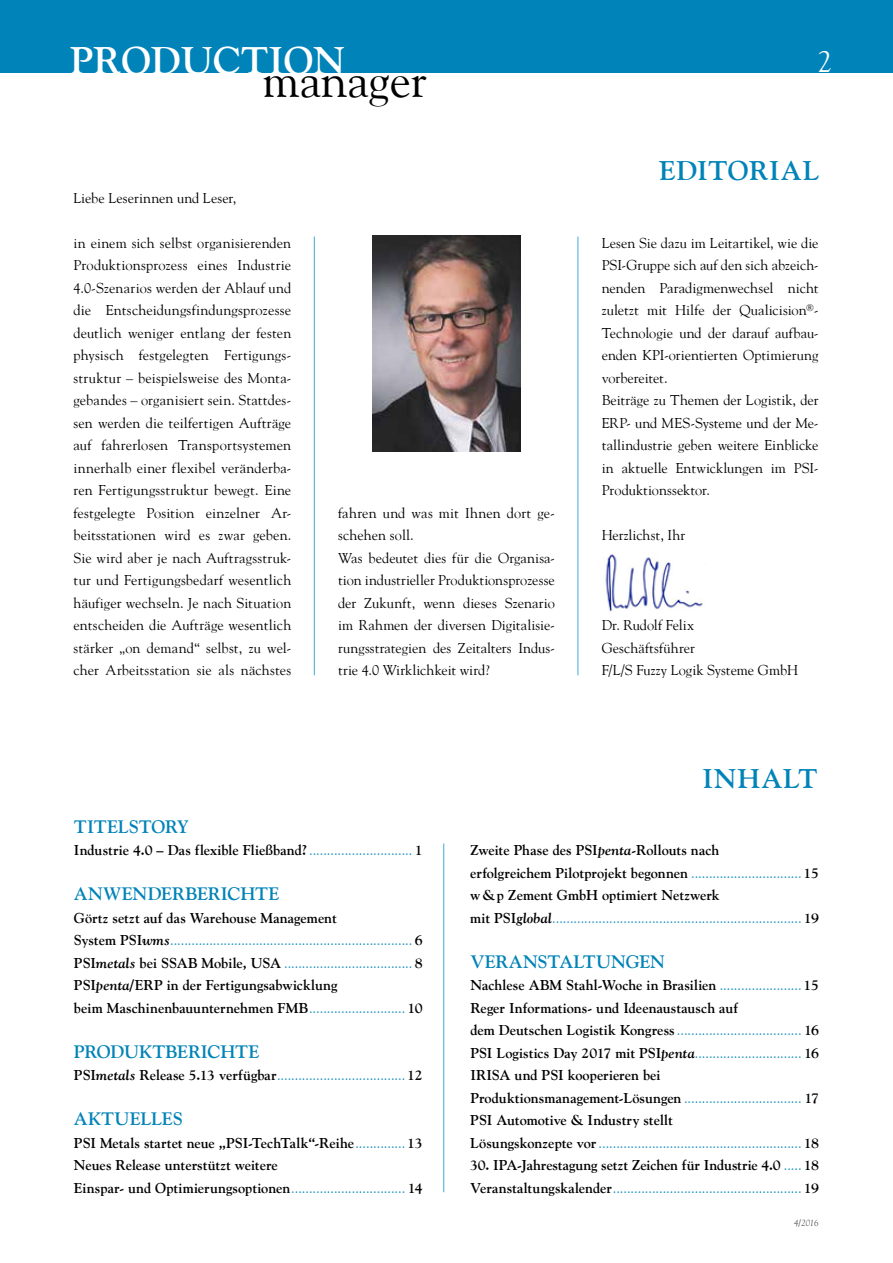
<style>
.page{position:relative;width:893px;height:1263px;background:#fff}
.page>*{position:absolute;margin:0;border:0;box-sizing:border-box;transform-origin:0 0}
.t1{font:47.7px "Goudy";color:#000}
.t2{font:700 38.4px "Goudy";color:#fff}
.t3{font:30px "Goudy";color:#fff}
.t4{font:700 27px "Goudy";letter-spacing:.03em;color:#0083b8}
.t5{font:700 18px "Goudy";letter-spacing:.01em;color:#0083b8}
.t6{font:700 18px "Goudy";letter-spacing:-.01em;color:#0083b8}
.t7{font:14.25px/22.5px "Goudy";letter-spacing:.005em;color:#000}
.t8{font:700 14.25px/22.5px "Goudy";color:#000}
.t9{font:14.25px/22.5px "Goudy";color:#0083b8}
.t10{font:italic 9px "Goudy";color:#565655}
.s1{font-weight:400;color:#0083b8}
.s2{font-weight:700;color:#000}
.s3{font-weight:700;font-style:italic;color:#000}
.s4{font-style:italic}
</style>
<div class="page">
<div style="left:0;top:0;width:893px;height:72px;background:#0083b8"></div>
<hr style="left:443px;top:843px;width:1px;height:349px;background:#40aad3">
<hr style="left:314px;top:236px;width:1px;height:439px;background:#40aad3">
<hr style="left:578px;top:236px;width:1px;height:439px;background:#40aad3">
<img style="left:372px;top:236px;width:149px;height:215px">
<img style="left:605px;top:551px;width:98px;height:62px">
<h2 class="t2" style="left:70px;top:38px;width:277px">production</h2>
<h1 class="t1" style="left:263px;top:51px;width:166px">manager</h1>
<p class="t7" style="left:74px;top:186px;width:164px">Liebe Leserinnen und Leser,</p>
<p class="t7" style="left:74px;top:231px;width:219px;text-align:justify">in einem sich selbst organisierenden Produktionsprozess eines Industrie 4.0-Szenarios werden der Ablauf und die Entscheidungsfindungsprozesse deutlich weniger entlang der festen physisch festgelegten Fertigungs&shy;struktur – beispielsweise des Monta&shy;gebandes – organisiert sein. Stattdes&shy;sen werden die teilfertigen Aufträge auf fahrerlosen Transportsystemen innerhalb einer flexibel veränderba&shy;ren Fertigungsstruktur bewegt. Eine festgelegte Position einzelner Ar&shy;beitsstationen wird es zwar geben.<br>Sie wird aber je nach Auftragsstruk&shy;tur und Fertigungsbedarf wesentlich häufiger wechseln. Je nach Situation entscheiden die Aufträge wesentlich stärker „on demand“ selbst, zu wel&shy;cher Arbeitsstation sie als nächstes</p>
<p class="t7" style="left:338px;top:501px;width:218px">fahren und was mit Ihnen dort ge&shy;schehen soll.<br>Was bedeutet dies für die Organisa&shy;tion industrieller Produktionsprozesse der Zukunft, wenn dieses Szenario im Rahmen der diversen Digitalisie&shy;rungsstrategien des Zeitalters Indus&shy;trie 4.0 Wirklichkeit wird?</p>
<h3 class="t3" style="left:817px;top:43px;width:16px">2</h3>
<h3 class="t4" style="left:659px;top:155px;width:109px">Editoria</h3>
<h3 class="t4" style="left:803px;top:155px;width:18px">l</h3>
<p class="t7" style="left:602px;top:231px;width:218px">Lesen Sie dazu im Leitartikel, wie die PSI-Gruppe sich auf den sich abzeich&shy;nenden Paradigmenwechsel nicht zuletzt mit Hilfe der Qualicision<sup>®</sup>- Technologie und der darauf aufbau&shy;enden KPI-orientierten Optimierung vorbereitet.<br>Beiträge zu Themen der Logistik, der ERP- und MES-Systeme und der Me&shy;tallindustrie geben weitere Einblicke in aktuelle Entwicklungen im PSI-Produktionssektor.</p>
<p class="t7" style="left:602px;top:524px;width:85px">Herzlichst, Ihr</p>
<p class="t7" style="left:602px;top:614px;width:198px">Dr. Rudolf Felix<br>Geschäftsführer<br>F/L/S Fuzzy Logik Systeme GmbH</p>
<h3 class="t4" style="left:702px;top:762px;width:117px">inhalt</h3>
<p class="t5" style="left:74px;top:816px;width:116px">titelstory</p>
<p class="t8" style="left:74px;top:839px;width:350px">Industrie 4.0 – Das flexible Fließband?<span class="s1">.............................</span> 1</p>
<p class="t5" style="left:74px;top:883px;width:87px">Anwenderberi</p>
<p class="t5" style="left:227px;top:883px;width:50px">chte</p>
<p class="t9" style="left:74px;top:906px;width:350px"><span class="s2">Görtz setzt auf das Warehouse Management<br>System PSI</span><span class="s3">wms</span>.................................................................... <span class="s2">6<br>PSI</span><span class="s3">metals</span> <span class="s2">bei SSAB Mobile, USA</span> .................................... <span class="s2">8<br>PSI</span><span class="s3">penta</span><span class="s2">/ERP in der Fertigungsabwicklung<br>beim Maschinenbauunternehmen FMB</span>........................... <span class="s2">10</span></p>
<p class="t5" style="left:74px;top:1041px;width:52px">produk</p>
<p class="t5" style="left:152px;top:1041px;width:25px">tberi</p>
<p class="t5" style="left:208px;top:1041px;width:50px">chte</p>
<p class="t9" style="left:74px;top:1064px;width:350px"><span class="s2">PSI</span><span class="s3">metals</span> <span class="s2">Release 5.13 verfügbar</span>....................................<span class="s2">12</span></p>
<p class="t5" style="left:74px;top:1108px;width:99px">aktuelles</p>
<p class="t8" style="left:74px;top:1131px;width:350px">PSI Metals startet neue „PSI-TechTalk“-Reihe<span class="s1">..............</span>13<br>Neues Release unterstützt weitere<br>Einspar- und Optimierungsoptionen<span class="s1">................................</span> 14</p>
<p class="t8" style="left:470px;top:839px;width:350px">Zweite Phase des PSI<span class="s4">penta</span>-Rollouts nach<br>erfolgreichem Pilotprojekt begonnen <span class="s1">...............................</span>15 w&amp;p Zement GmbH optimiert Netzwerk<br>mit PSI<span class="s4">global</span><span class="s1">......................................................................</span> 19</p>
<p class="t5" style="left:470px;top:951px;width:29px">vera</p>
<p class="t6" style="left:523px;top:951px;width:144px">nstaltungen</p>
<p class="t8" style="left:470px;top:974px;width:350px">Nachlese ABM Stahl-Woche in Brasilien <span class="s1">.......................</span>15<br>Reger Informations- und Ideenaustausch auf<br>dem Deutschen Logistik Kongress<span class="s1">...................................</span> 16<br>PSI Logistics Day 2017 mit PSI<span class="s4">penta</span><span class="s1">..............................</span> 16<br>IRISA und PSI kooperieren bei Produktionsmanagement-Lösungen <span class="s1">.................................</span> 17<br>PSI Automotive &amp; Industry stellt<br>Lösungskonzepte vor<span class="s1">.........................................................</span> 18</p>
<p class="t8" style="left:470px;top:1154px;width:350px">30. IPA-Jahrestagung setzt Zeichen für Industrie 4.0 <span class="s1">.....</span> 18<br>Veranstaltungskalender<span class="s1">.....................................................</span> 19</p>
<p class="t10" style="left:794px;top:1218px;width:26px">4/2016</p>
</div>
